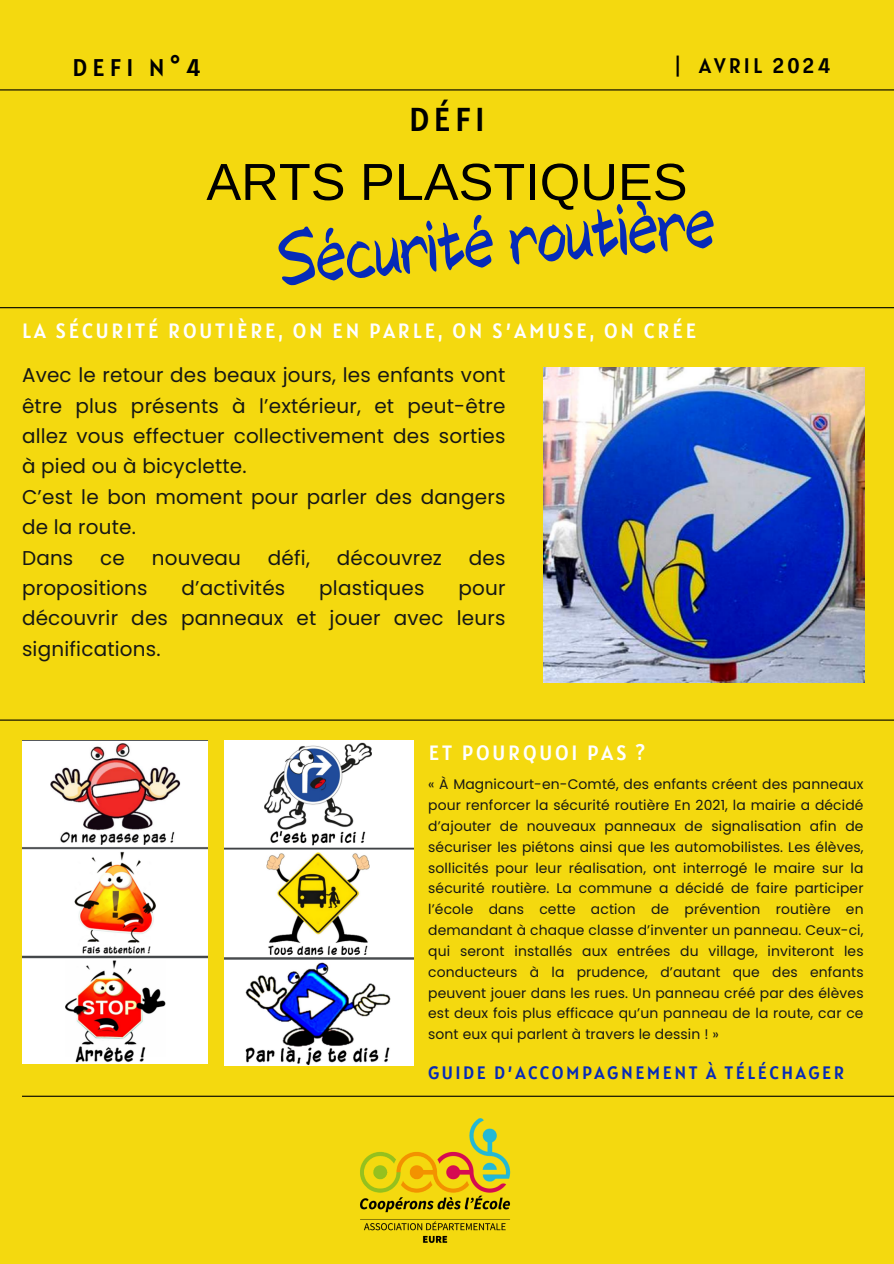
<style>
.page{position:relative;width:894px;height:1264px;background:#fff}
.page>*{position:absolute;margin:0;border:0;box-sizing:border-box;transform-origin:0 0}
.t1{font:62.55px "Fashionista";color:#062ab8}
.t2{font:52.2px "Arimo";color:#000}
.t3{font:32.85px "Alatsi";color:#000}
.t4{font:24px "Alatsi";color:#000}
.t5{font:21px "Alatsi";letter-spacing:.145em;color:#000}
.t6{font:20.55px "Alatsi";letter-spacing:.14em;color:#fff}
.t7{font:19.95px/30.3px "Poppins";letter-spacing:.01em;color:#161715}
.t8{font:17.85px "Alatsi";letter-spacing:.14em;color:#062ab8}
.t9{font:13.95px/20.9px "Poppins";letter-spacing:.01em;color:#161715;text-align:justify}
</style>
<div class="page">
<div style="left:0;top:0;width:893px;height:1263px;background:#f4d90f"></div>
<hr style="left:0;top:307px;width:893px;height:1px;background:#000">
<hr style="left:22px;top:1095px;width:871px;height:1px;background:#000">
<hr style="left:0;top:89px;width:893px;height:1px;background:#000">
<img style="left:360px;top:1118px;width:151px;height:125px">
<hr style="left:0;top:719px;width:893px;height:1px;background:#000">
<img style="left:543px;top:368px;width:321px;height:315px">
<img style="left:22px;top:741px;width:186px;height:322px">
<img style="left:224px;top:741px;width:189px;height:324px">
<h5 class="t4" style="left:72px;top:52px;width:129px">DEFI N°4</h5>
<h6 class="t5" style="left:673px;top:52px;width:158px">| AVRIL 2024</h6>
<p class="t3" style="left:409px;top:98px;width:77px">DÉFI</p>
<p class="t2" style="left:206px;top:153px;width:482px">ARTS PLASTIQUES</p>
<p class="t1" style="left:276px;top:223px;width:438px;rotate:-5deg">Sécurité routière</p>
<p class="t6" style="left:22px;top:318px;width:675px">LA SÉCURITÉ ROUTIÈRE, ON EN PARLE, ON S’AMUSE, ON CRÉE</p>
<h5 class="t7" style="left:22px;top:360px;width:485px">Avec le retour des beaux jours, les enfants vont être plus présents à l’extérieur, et peut-être allez vous effectuer collectivement des sorties à pied ou à bicyclette.<br>C’est le bon moment pour parler des dangers de la route.<br>Dans</h5>
<h5 class="t7" style="left:100px;top:542px;width:26px">ce</h5>
<h5 class="t7" style="left:152px;top:542px;width:91px">nouveau</h5>
<h5 class="t7" style="left:268px;top:542px;width:44px">défi,</h5>
<h5 class="t7" style="left:337px;top:542px;width:107px">découvrez</h5>
<h5 class="t7" style="left:469px;top:542px;width:38px">des</h5>
<h5 class="t7" style="left:22px;top:573px;width:127px">propositions</h5>
<h5 class="t7" style="left:181px;top:573px;width:105px">d’activités</h5>
<h5 class="t7" style="left:319px;top:573px;width:107px">plastiques</h5>
<h5 class="t7" style="left:22px;top:573px;width:485px;text-align:justify;text-indent:436px">pour découvrir des panneaux et jouer avec leurs significations.</h5>
<p class="t6" style="left:428px;top:739px;width:217px">ET POURQUOI PAS ?</p>
<p class="t9" style="left:428px;top:774px;width:437px">« À Magnicourt-en-Comté, des enfants créent des panneaux pour renforcer la sécurité routière En 2021, la mairie a décidé d’ajouter de nouveaux panneaux de signalisation afin de sécuriser les piétons ainsi que les automobilistes. Les élèves, sollicités pour leur réalisation, ont interrogé le maire sur la sécurité routière. La commune a décidé de faire participer l’école dans cette action de prévention routière en demandant à chaque classe d’inventer un panneau. Ceux-ci, qui seront installés aux entrées du village, inviteront les conducteurs à la prudence, d’autant que des enfants peuvent jouer dans les rues. Un panneau créé par des élèves est deux fois plus efficace qu’un panneau de la route, car ce sont eux qui parlent à travers le dessin ! »</p>
<p class="t8" style="left:428px;top:1061px;width:417px">GUIDE D’ACCOMPAGNEMENT À TÉLÉCHAGER</p>
</div>
